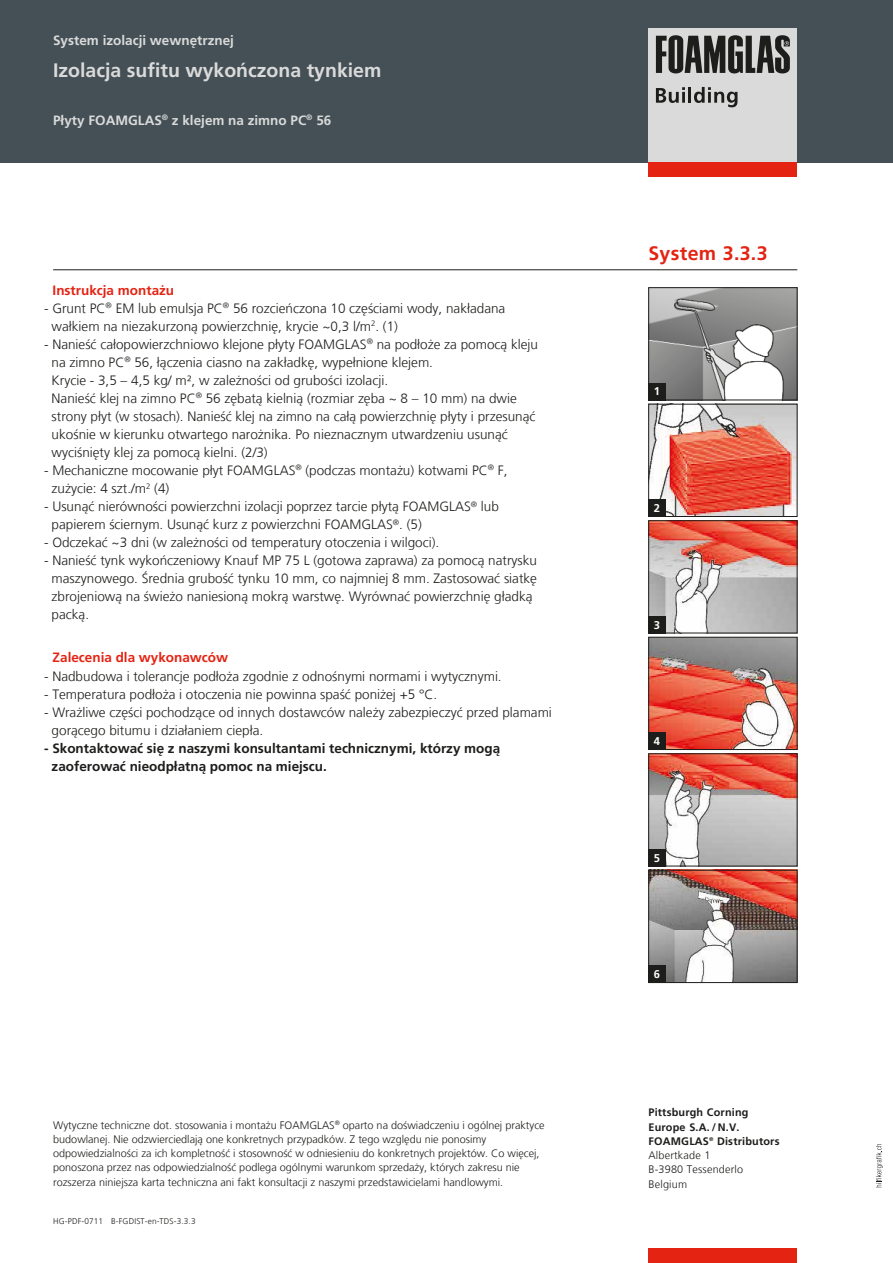
<style>
.page{position:relative;width:893px;height:1263px;background:#fff}
.page>*{position:absolute;margin:0;border:0;box-sizing:border-box;transform-origin:0 0}
.t1{font:700 19.5px "Frutiger LT Com";color:#dadada}
.t2{font:700 19.5px "Frutiger LT Com";letter-spacing:.015em;color:#e42313}
.t3{font:300 13.5px/18px "Frutiger LT Com";color:#1d1d1b}
.t4{font:700 13.5px/18px "Frutiger LT Com";color:#1d1d1b}
.t5{font:700 13.5px "Frutiger LT Com";color:#dadada}
.t6{font:700 13.5px "Frutiger LT Com";color:#e42313}
.t7{font:700 11.25px "Frutiger LT Com";color:#fff}
.t8{font:300 10.8px/14.2px "Frutiger LT Com";color:#1d1d1b}
.t9{font:700 10.8px/14.2px "Frutiger LT Com";letter-spacing:.015em;color:#1d1d1b}
.t10{font:300 8.25px "Frutiger LT Com";letter-spacing:.015em;color:#1d1d1b}
.s1{font-weight:300}
</style>
<div class="page">
<div style="left:0;top:0;width:893px;height:162px;background:#445055"></div>
<div style="left:648px;top:28px;width:149px;height:134px;background:#dadada"></div>
<div style="left:648px;top:162px;width:149px;height:15px;background:#e42313"></div>
<svg style="left:656px;top:35px;width:134px;height:38px"></svg>
<svg style="left:656px;top:87px;width:29px;height:16px"></svg>
<hr style="left:688px;top:87px;width:3px;height:16px;background:#1d1d1b">
<svg style="left:694px;top:87px;width:43px;height:20px"></svg>
<div style="left:648px;top:1248px;width:149px;height:15px;background:#e42313"></div>
<hr style="left:53px;top:270px;width:744px;height:1px;background:#1d1d1b">
<img style="left:650px;top:289px;width:145px;height:109px">
<div style="left:648px;top:287px;width:149px;height:113px;border:1px solid #1d1d1b"></div>
<img style="left:650px;top:406px;width:145px;height:109px">
<div style="left:648px;top:404px;width:149px;height:113px;border:1px solid #1d1d1b"></div>
<img style="left:650px;top:522px;width:145px;height:109px">
<div style="left:648px;top:520px;width:149px;height:113px;border:1px solid #1d1d1b"></div>
<img style="left:650px;top:639px;width:145px;height:109px">
<div style="left:648px;top:637px;width:149px;height:113px;border:1px solid #1d1d1b"></div>
<img style="left:650px;top:755px;width:145px;height:109px">
<div style="left:648px;top:753px;width:149px;height:113px;border:1px solid #1d1d1b"></div>
<img style="left:650px;top:872px;width:145px;height:109px">
<div style="left:648px;top:870px;width:149px;height:113px;border:1px solid #1d1d1b"></div>
<div style="left:648px;top:383px;width:17px;height:17px;background:#1d1d1b"></div>
<div style="left:648px;top:500px;width:17px;height:17px;background:#1d1d1b"></div>
<div style="left:648px;top:616px;width:17px;height:17px;background:#1d1d1b"></div>
<div style="left:648px;top:733px;width:17px;height:17px;background:#1d1d1b"></div>
<div style="left:648px;top:849px;width:17px;height:17px;background:#1d1d1b"></div>
<div style="left:648px;top:966px;width:17px;height:17px;background:#1d1d1b"></div>
<svg style="left:876px;top:1144px;width:7px;height:43px"></svg>
<p class="t5" style="left:53px;top:32px;width:182px">System izolacji wewnętrznej</p>
<h1 class="t1" style="left:53px;top:59px;width:330px">Izolacja sufitu wykończona tynkiem</h1>
<p class="t5" style="left:53px;top:112px;width:280px">Płyty FOAMGLAS<sup>®</sup> z klejem na zimno PC<sup>®</sup> 56</p>
<p class="t6" style="left:53px;top:282px;width:123px">Instrukcja montażu</p>
<p class="t3" style="left:52px;top:299px;width:455px;text-indent:-8px">- Grunt PC<sup>®</sup> EM lub emulsja PC<sup>®</sup> 56 rozcieńczona 10 częściami wody, nakładana wałkiem na niezakurzoną powierzchnię, krycie ~0,3 l/m<sup>2</sup>. (1)</p>
<p class="t3" style="left:52px;top:335px;width:488px;text-indent:-8px">- Nanieść całopowierzchniowo klejone płyty FOAMGLAS<sup>®</sup> na podłoże za pomocą kleju na zimno PC<sup>®</sup> 56, łączenia ciasno na zakładkę, wypełnione klejem.<br>Krycie - 3,5 – 4,5 kg/ m², w zależności od grubości izolacji.<br>Nanieść klej na zimno PC<sup>®</sup> 56 zębatą kielnią (rozmiar zęba ~ 8 – 10 mm) na dwie strony płyt (w stosach). Nanieść klej na zimno na całą powierzchnię płyty i przesunąć ukośnie w kierunku otwartego narożnika. Po nieznacznym utwardzeniu usunąć wyciśnięty klej za pomocą kielni. (2/3)</p>
<p class="t3" style="left:52px;top:461px;width:457px;text-indent:-8px">- Mechaniczne mocowanie płyt FOAMGLAS<sup>®</sup> (podczas montażu) kotwami PC<sup>®</sup> F, zużycie: 4 szt./m<sup>2</sup> (4)</p>
<p class="t3" style="left:52px;top:497px;width:449px;text-indent:-8px">- Usunąć nierówności powierzchni izolacji poprzez tarcie płytą FOAMGLAS<sup>®</sup> lub papierem ściernym. Usunąć kurz z powierzchni FOAMGLAS<sup>®</sup>. (5)</p>
<p class="t3" style="left:44px;top:533px;width:397px">- Odczekać ~3 dni (w zależności od temperatury otoczenia i wilgoci).</p>
<p class="t3" style="left:52px;top:551px;width:487px;text-indent:-8px">- Nanieść tynk wykończeniowy Knauf MP 75 L (gotowa zaprawa) za pomocą natrysku maszynowego. Średnia grubość tynku 10 mm, co najmniej 8 mm. Zastosować siatkę zbrojeniową na świeżo naniesioną mokrą warstwę. Wyrównać powierzchnię gładką packą.</p>
<p class="t6" style="left:53px;top:650px;width:177px">Zalecenia dla wykonawców</p>
<p class="t3" style="left:44px;top:667px;width:459px">- Nadbudowa i tolerancje podłoża zgodnie z odnośnymi normami i wytycznymi.</p>
<p class="t3" style="left:44px;top:685px;width:395px">- Temperatura podłoża i otoczenia nie powinna spaść poniżej +5 °C.</p>
<p class="t3" style="left:52px;top:703px;width:502px;text-indent:-8px">- Wrażliwe części pochodzące od innych dostawców należy zabezpieczyć przed plamami gorącego bitumu i działaniem ciepła.</p>
<p class="t4" style="left:52px;top:739px;width:450px;text-indent:-8px">- Skontaktować się z naszymi konsultantami technicznymi, którzy mogą zaoferować nieodpłatną pomoc na miejscu.</p>
<p class="t8" style="left:53px;top:1118px;width:493px">Wytyczne techniczne dot. stosowania i montażu FOAMGLAS<sup>®</sup> oparto na doświadczeniu i ogólnej praktyce budowlanej. Nie odzwierciedlają one konkretnych przypadków. Z tego względu nie ponosimy odpowiedzialności za ich kompletność i stosowność w odniesieniu do konkretnych projektów. Co więcej, ponoszona przez nas odpowiedzialność podlega ogólnymi warunkom sprzedaży, których zakresu nie rozszerza niniejsza karta techniczna ani fakt konsultacji z naszymi przedstawicielami handlowymi.</p>
<p class="t10" style="left:53px;top:1216px;width:144px">HG-PDF-0711 B-FGDIST-en-TDS-3.3.3</p>
<h1 class="t2" style="left:648px;top:242px;width:121px">System 3.3.3</h1>
<p class="t7" style="left:654px;top:385px;width:8px">1</p>
<p class="t7" style="left:654px;top:501px;width:8px">2</p>
<p class="t7" style="left:654px;top:618px;width:8px">3</p>
<p class="t7" style="left:654px;top:734px;width:8px">4</p>
<p class="t7" style="left:654px;top:851px;width:8px">5</p>
<p class="t7" style="left:654px;top:967px;width:8px">6</p>
<p class="t9" style="left:648px;top:1105px;width:133px">Pittsburgh Corning<br>Europe S.A. / N.V.<br>FOAMGLAS<sup>®</sup> Distributors<br><span class="s1">Albertkade 1<br>B-3980 Tessenderlo<br>Belgium</span></p>
</div>
